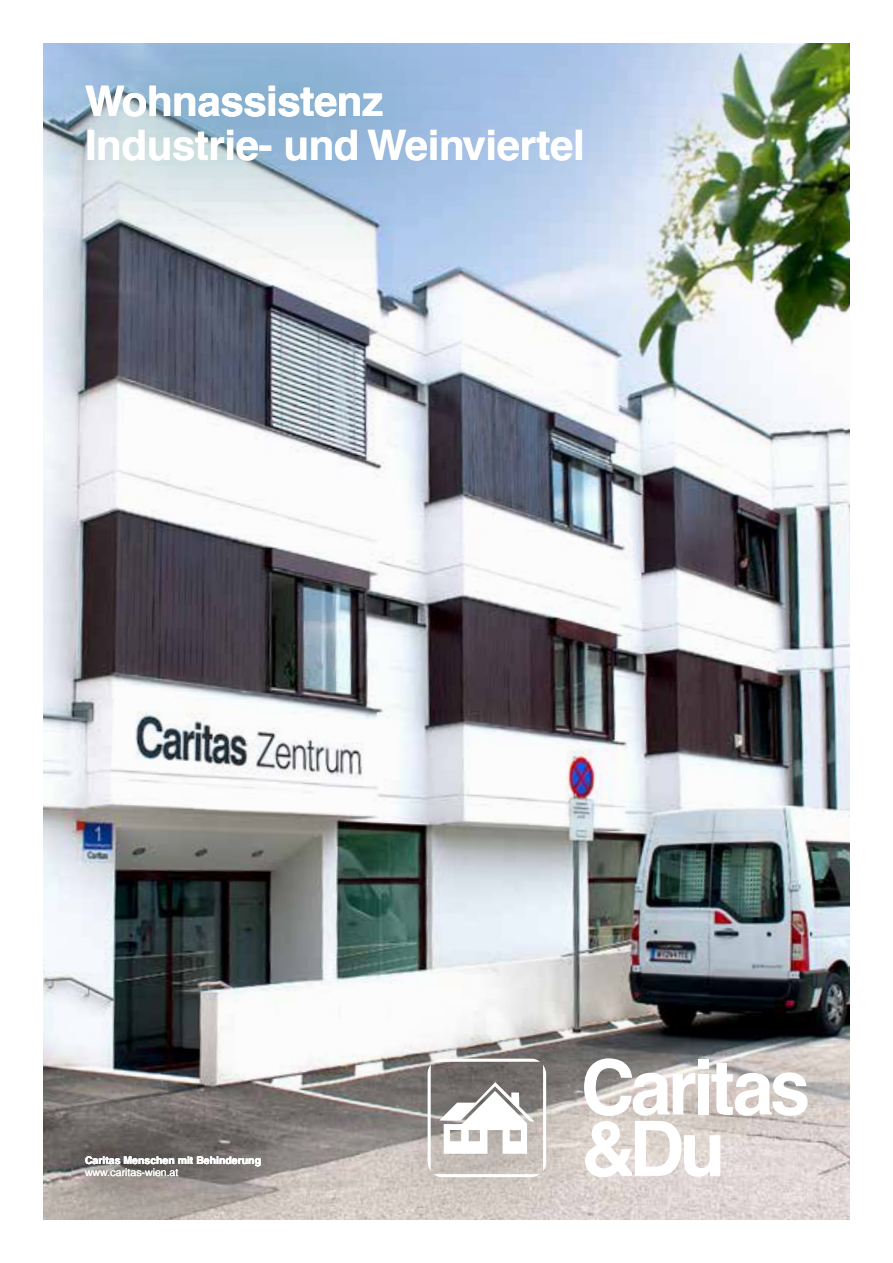
<style>
.page{position:relative;width:893px;height:1263px;background:#fff}
.page>*{position:absolute;margin:0;border:0;box-sizing:border-box;transform-origin:0 0}
.t1{font:700 42px/43.5px "Helvetica LT Com";letter-spacing:-.01em;color:#fff}
.t2{font:700 10.5px "Helvetica LT Com";color:#fff}
.t3{font:300 10.5px "Helvetica LT Com";color:#fff}
</style>
<div class="page">
<img style="left:43px;top:43px;width:807px;height:1177px">
<div style="left:41px;top:1108px;width:262px;height:117px;background:#000;opacity:.75"></div>
<div style="left:349px;top:980px;width:275px;height:275px;background:#000;opacity:.45"></div>
<svg style="left:427px;top:1058px;width:119px;height:119px"></svg>
<svg style="left:584px;top:1058px;width:224px;height:119px"></svg>
<div style="left:0;top:0;width:706px;height:299px;background:#3c8590;opacity:.49"></div>
<div style="left:0;top:0;width:893px;height:43px;background:#fff"></div>
<div style="left:0;top:1220px;width:893px;height:43px;background:#fff"></div>
<div style="left:0;top:0;width:43px;height:1263px;background:#fff"></div>
<p class="t1" style="left:85px;top:80px;width:501px">Wohnassistenz<br>Industrie- und Weinviertel</p>
<p class="t2" style="left:85px;top:1154px;width:178px">Caritas Menschen mit Behinderung</p>
<p class="t3" style="left:85px;top:1166px;width:95px">www.caritas-wien.at</p>
</div>
